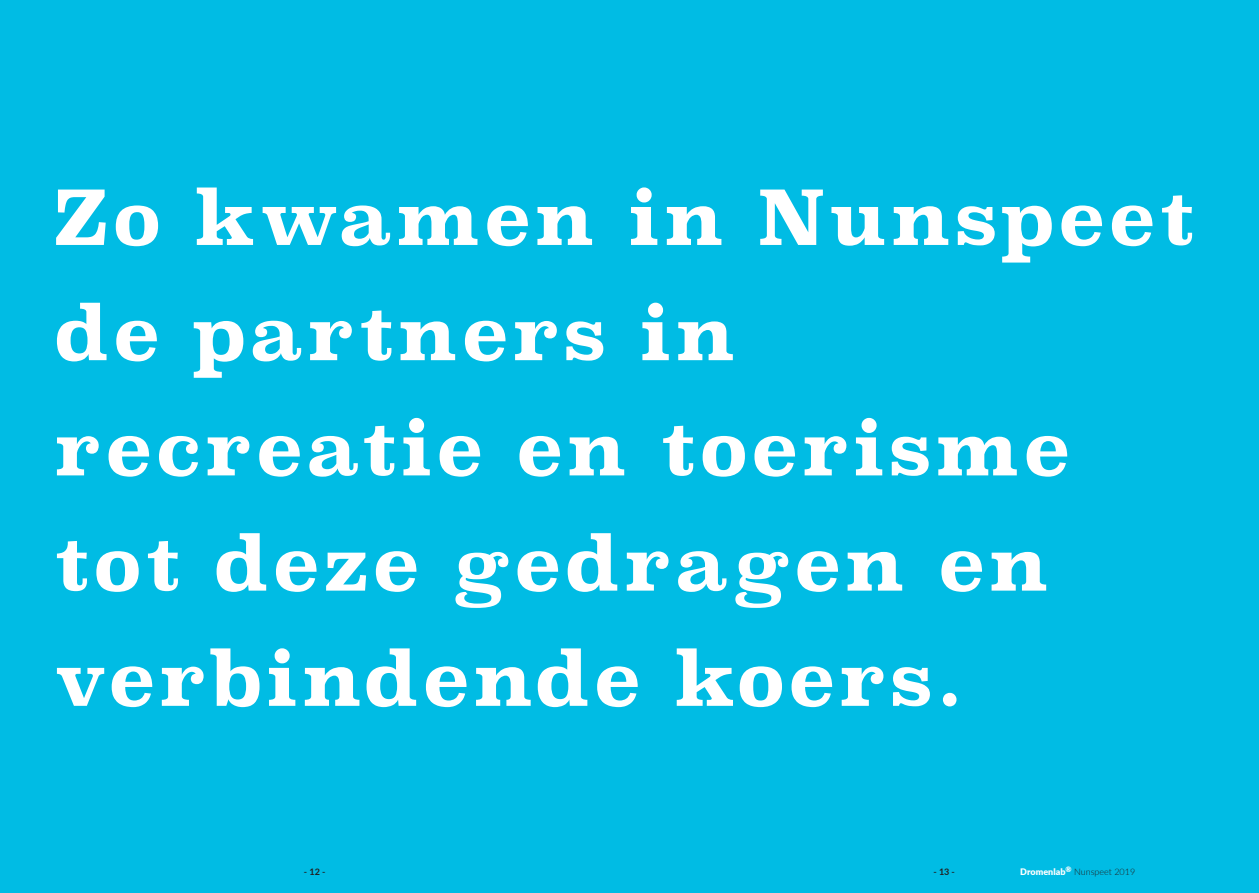
<style>
.page{position:relative;width:1259px;height:893px;background:#00bce4}
.page>*{position:absolute;margin:0;border:0;box-sizing:border-box;transform-origin:0 0}
.t1{font:700 74.55px/115.2px "Superclarendon";letter-spacing:.05em;color:#fff}
.t2{font:300 9px "Lato";color:#231f20}
.t3{font:700 9px "Lato";color:#231f20}
.s1{font-weight:900;color:#fff}
</style>
<div class="page">
<p class="t1" style="left:54px;top:164px;width:1142px">Zo kwamen in Nunspeet de partners in<br>recreatie en toerisme tot deze gedragen en verbindende koers.</p>
<p class="t3" style="left:304px;top:865px;width:23px">- 12 -</p>
<p class="t3" style="left:933px;top:865px;width:23px">- 13 -</p>
<p class="t2" style="left:1020px;top:866px;width:116px"><span class="s1">Dromenlab</span><sup>®</sup> Nunspeet 2019</p>
</div>
